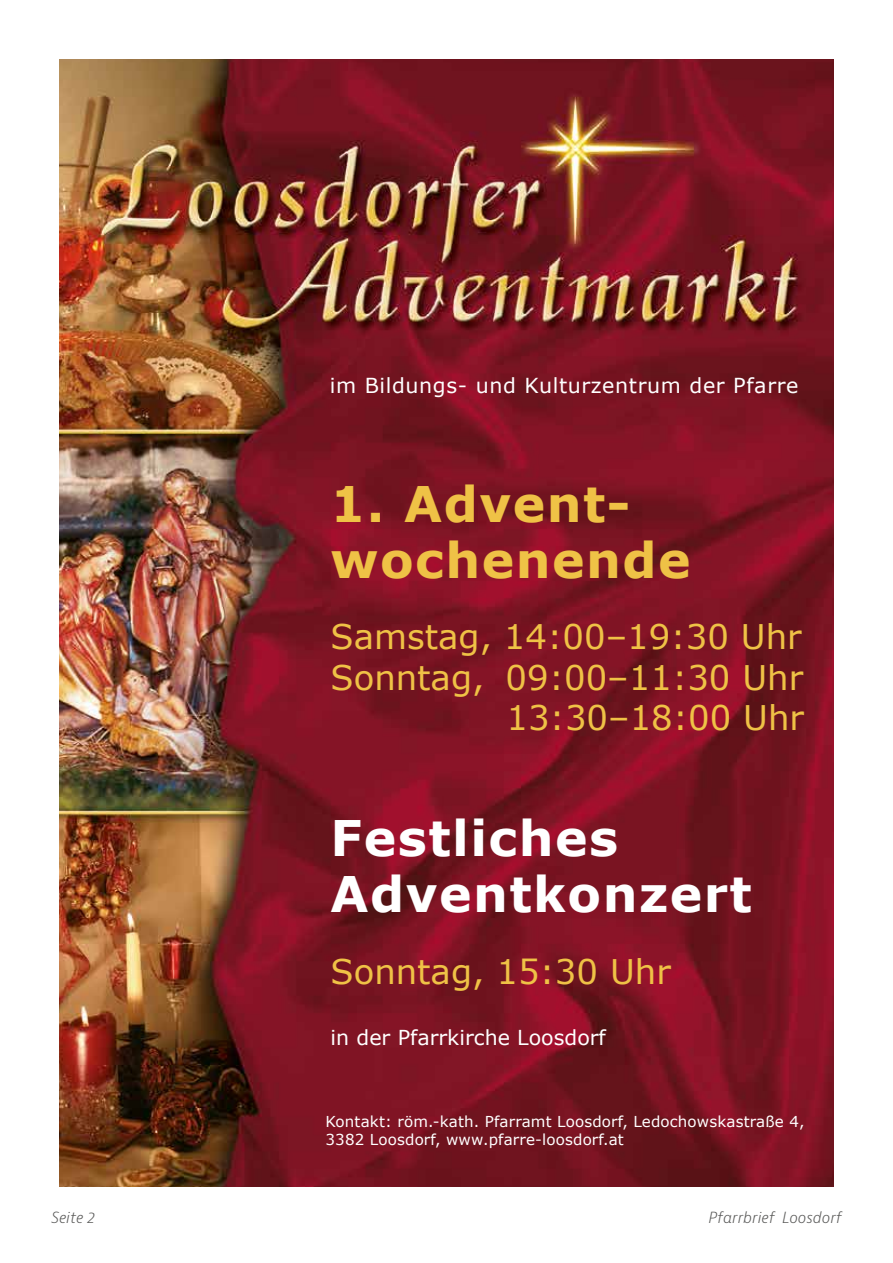
<style>
.page{position:relative;width:893px;height:1263px;background:#fff}
.page>*{position:absolute;margin:0;border:0;box-sizing:border-box;transform-origin:0 0}
.t1{font:700 49.05px/56.6px "Verdana";letter-spacing:.03em;color:#fff}
.t2{font:700 49.05px/56.6px "Verdana";letter-spacing:.03em;color:#efc246}
.t3{font:33.9px/40.7px "Verdana";color:#efc246;text-align:right}
.t4{font:20.7px "Verdana";letter-spacing:.03em;color:#fff}
.t5{font:20.55px "Verdana";color:#fff}
.t6{font:15px/18.1px "Verdana";letter-spacing:.01em;color:#fff}
.t7{font:italic 300 15px "Bernina Sans";color:#575756}
</style>
<div class="page">
<img style="left:60px;top:60px;width:773px;height:1126px">
<h3 class="t4" style="left:330px;top:372px;width:470px">im Bildungs- und Kulturzentrum der Pfarre</h3>
<h1 class="t2" style="left:331px;top:476px;width:362px">1. Advent&shy;wochenende</h1>
<h2 class="t3" style="left:331px;top:617px;width:475px">Samstag, 14:00–19:30 Uhr<br>Sonntag, 09:00–11:30 Uhr<br>13:30–18:00 Uhr</h2>
<h1 class="t1" style="left:331px;top:810px;width:423px">Festliches<br>Adventkonzert</h1>
<h2 class="t3" style="left:331px;top:952px;width:342px">Sonntag, 15:30 Uhr</h2>
<h3 class="t5" style="left:331px;top:1024px;width:277px">in der Pfarrkirche Loosdorf</h3>
<p class="t6" style="left:326px;top:1113px;width:481px">Kontakt: röm.-kath. Pfarramt Loosdorf, Ledochowskastraße 4,<br>3382 Loosdorf, www.pfarre-loosdorf.at</p>
<p class="t7" style="left:51px;top:1207px;width:45px">Seite 2</p>
<p class="t7" style="left:709px;top:1207px;width:135px">Pfarrbrief Loosdorf</p>
</div>
